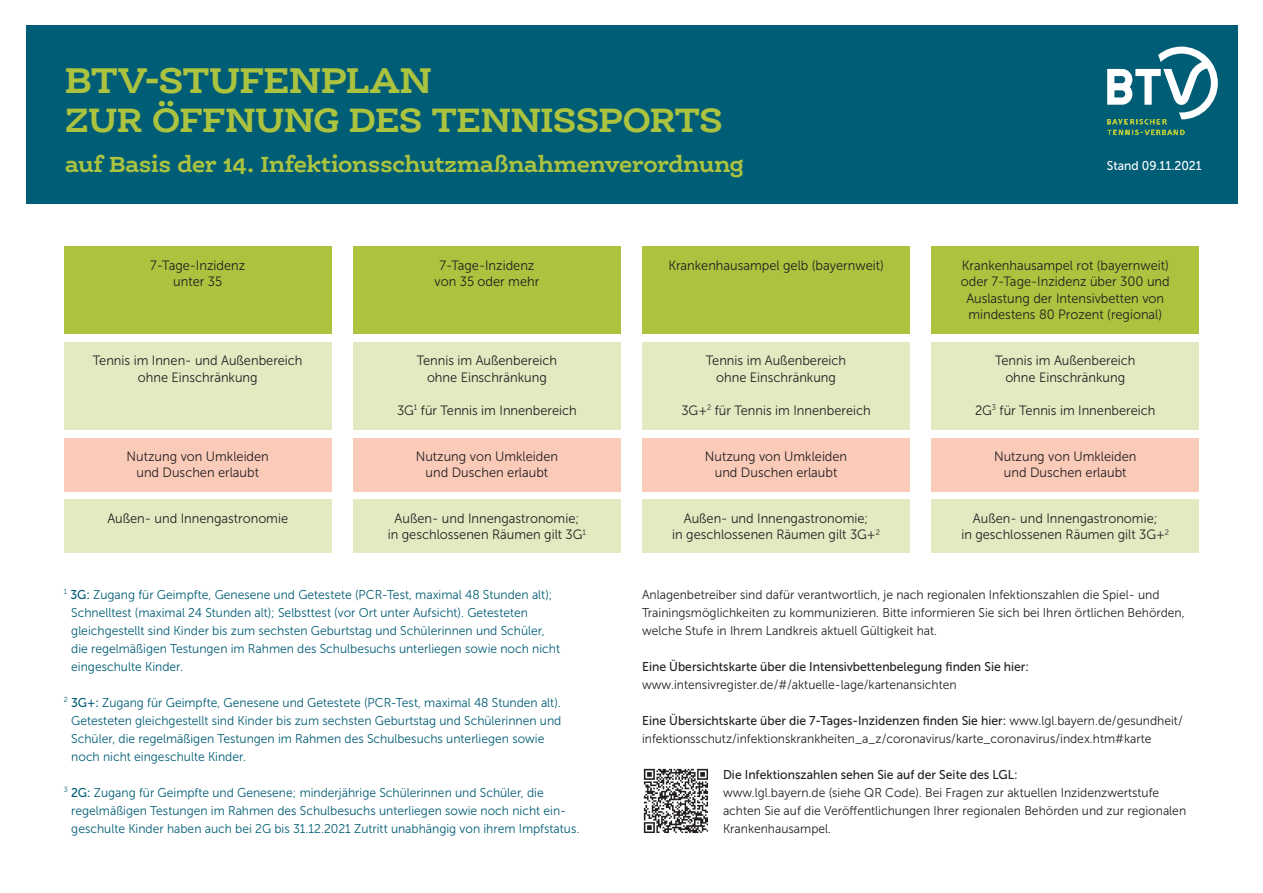
<style>
.page{position:relative;width:1263px;height:893px;background:#fff}
.page>*{position:absolute;margin:0;border:0;box-sizing:border-box;transform-origin:0 0}
.t1{font:700 38.25px "Ernestine Pro";letter-spacing:-.015em;color:#abc33f}
.t2{font:700 36px "Ernestine Pro";letter-spacing:-.025em;color:#abc33f}
.t3{font:700 23.4px "Ernestine Pro";letter-spacing:-.03em;color:#abc33f}
.t4{font:13.5px/16.5px "Museo Sans 300";color:#231f20;text-align:center;scale:.95 1}
.t5{font:12.75px/18px "Museo Sans 300";color:#005d76;scale:.95 1}
.t6{font:12.75px/18px "Museo Sans 300";color:#231f20;scale:.95 1}
.t7{font:12.75px "Museo Sans 500";color:#231f20;scale:.95 1}
.t8{font:12.75px "Museo Sans 500";color:#fff;scale:.95 1}
.s1{font-family:"Museo Sans 500"}
.s2{font-family:"Museo Sans 300"}
</style>
<div class="page">
<div style="left:26px;top:26px;width:1211px;height:178px;background:#005d76"></div>
<svg style="left:1107px;top:47px;width:111px;height:88px"></svg>
<div style="left:64px;top:438px;width:268px;height:53px;background:#fbcbb9"></div>
<div style="left:64px;top:342px;width:268px;height:87px;background:#e2eac2"></div>
<div style="left:64px;top:247px;width:268px;height:87px;background:#abc33f"></div>
<div style="left:353px;top:438px;width:268px;height:53px;background:#fbcbb9"></div>
<div style="left:642px;top:438px;width:268px;height:53px;background:#fbcbb9"></div>
<div style="left:931px;top:438px;width:268px;height:53px;background:#fbcbb9"></div>
<div style="left:353px;top:342px;width:268px;height:87px;background:#e2eac2"></div>
<div style="left:642px;top:342px;width:268px;height:87px;background:#e2eac2"></div>
<div style="left:931px;top:342px;width:268px;height:87px;background:#e2eac2"></div>
<div style="left:353px;top:247px;width:268px;height:87px;background:#abc33f"></div>
<div style="left:642px;top:247px;width:268px;height:87px;background:#abc33f"></div>
<div style="left:931px;top:247px;width:268px;height:87px;background:#abc33f"></div>
<div style="left:353px;top:500px;width:268px;height:53px;background:#e2eac2"></div>
<div style="left:642px;top:500px;width:268px;height:53px;background:#e2eac2"></div>
<div style="left:931px;top:500px;width:268px;height:53px;background:#e2eac2"></div>
<div style="left:64px;top:500px;width:268px;height:53px;background:#e2eac2"></div>
<img style="left:643px;top:768px;width:65px;height:65px">
<h1 class="t1" style="left:65px;top:56px;width:369px">BTV-STUFENPLAN</h1>
<h2 class="t2" style="left:65px;top:97px;width:659px">ZUR ÖFFNUNG DES TENNISSPORTS</h2>
<h3 class="t3" style="left:65px;top:149px;width:681px">auf Basis der 14. Infektionsschutzmaßnahmenverordnung</h3>
<p class="t8" style="left:1107px;top:159px;width:101px">Stand 09.11.2021</p>
<p class="t4" style="left:150px;top:257px;width:102px">7-Tage-Inzidenz unter 35</p>
<p class="t4" style="left:435px;top:257px;width:112px">7-Tage-Inzidenz von 35 oder mehr</p>
<p class="t4" style="left:668px;top:257px;width:228px">Krankenhausampel gelb (bayernweit)</p>
<p class="t4" style="left:961px;top:257px;width:221px">Krankenhausampel rot (bayernweit) oder 7-Tage-Inzidenz über 300 und Auslastung der Intensivbetten von mindestens 80 Prozent (regional)</p>
<p class="t4" style="left:93px;top:352px;width:222px">Tennis im Innen- und Außenbereich ohne Einschränkung</p>
<p class="t4" style="left:417px;top:352px;width:149px">Tennis im Außenbereich ohne Einschränkung</p>
<p class="t4" style="left:397px;top:402px;width:191px">3G<sup>1</sup> für Tennis im Innenbereich</p>
<p class="t4" style="left:706px;top:352px;width:149px">Tennis im Außenbereich ohne Einschränkung</p>
<p class="t4" style="left:681px;top:402px;width:201px">3G+<sup>2</sup> für Tennis im Innenbereich</p>
<p class="t4" style="left:995px;top:352px;width:149px">Tennis im Außenbereich ohne Einschränkung</p>
<p class="t4" style="left:975px;top:402px;width:191px">2G<sup>3</sup> für Tennis im Innenbereich</p>
<p class="t4" style="left:127px;top:448px;width:151px">Nutzung von Umkleiden und Duschen erlaubt</p>
<p class="t4" style="left:416px;top:448px;width:151px">Nutzung von Umkleiden und Duschen erlaubt</p>
<p class="t4" style="left:705px;top:448px;width:151px">Nutzung von Umkleiden und Duschen erlaubt</p>
<p class="t4" style="left:994px;top:448px;width:151px">Nutzung von Umkleiden und Duschen erlaubt</p>
<p class="t4" style="left:107px;top:510px;width:192px">Außen- und Innengastronomie</p>
<p class="t4" style="left:388px;top:510px;width:210px">Außen- und Innengastronomie; in geschlossenen Räumen gilt 3G<sup>1</sup></p>
<p class="t4" style="left:672px;top:510px;width:220px">Außen- und Innengastronomie;<br>in geschlossenen Räumen gilt 3G+<sup>2</sup></p>
<p class="t4" style="left:961px;top:510px;width:220px">Außen- und Innengastronomie;<br>in geschlossenen Räumen gilt 3G+<sup>2</sup></p>
<p class="t5" style="left:71px;top:585px;width:516px;text-indent:-7px"><sup>1</sup> <span class="s1">3G:</span> Zugang für Geimpfte, Genesene und Getestete (PCR-Test, maximal 48 Stunden alt); Schnelltest (maximal 24 Stunden alt); Selbsttest (vor Ort unter Aufsicht). Getesteten gleichgestellt sind Kinder bis zum sechsten Geburtstag und Schülerinnen und Schüler, die regelmäßigen Testungen im Rahmen des Schulbesuchs unterliegen sowie noch nicht eingeschulte Kinder.</p>
<p class="t5" style="left:71px;top:693px;width:517px;text-indent:-7px"><sup>2</sup> <span class="s1">3G+:</span> Zugang für Geimpfte, Genesene und Getestete (PCR-Test, maximal 48 Stunden alt).<br>Getesteten gleichgestellt sind Kinder bis zum sechsten Geburtstag und Schülerinnen und Schüler, die regelmäßigen Testungen im Rahmen des Schulbesuchs unterliegen sowie noch nicht eingeschulte Kinder.</p>
<p class="t5" style="left:71px;top:783px;width:536px;text-indent:-7px"><sup>3</sup> <span class="s1">2G:</span> Zugang für Geimpfte und Genesene; minderjährige Schülerinnen und Schüler, die regelmäßigen Testungen im Rahmen des Schulbesuchs unterliegen sowie noch nicht ein&shy;geschulte Kinder haben auch bei 2G bis 31.12.2021 Zutritt unabhängig von ihrem Impfstatus.</p>
<p class="t6" style="left:642px;top:585px;width:573px">Anlagenbetreiber sind dafür verantwortlich, je nach regionalen Infektionszahlen die Spiel- und<br>Trainingsmöglichkeiten zu kommunizieren. Bitte informieren Sie sich bei Ihren örtlichen Behörden, welche Stufe in Ihrem Landkreis aktuell Gültigkeit hat.</p>
<p class="t7" style="left:642px;top:659px;width:409px">Eine Übersichtskarte über die Intensivbettenbelegung finden Sie hier:</p>
<p class="t6" style="left:642px;top:675px;width:333px">www.intensivregister.de/#/aktuelle-lage/kartenansichten</p>
<p class="t7" style="left:642px;top:713px;width:571px">Eine Übersichtskarte über die 7-Tages-Inzidenzen finden Sie hier: <span class="s2">www.lgl.bayern.de/gesundheit/</span></p>
<p class="t6" style="left:642px;top:729px;width:538px">infektionsschutz/infektionskrankheiten_a_z/coronavirus/karte_coronavirus/index.htm#karte</p>
<p class="t7" style="left:723px;top:767px;width:312px">Die Infektionszahlen sehen Sie auf der Seite des LGL:</p>
<p class="t6" style="left:723px;top:783px;width:489px">www.lgl.bayern.de (siehe QR Code). Bei Fragen zur aktuellen Inzidenzwertstufe achten Sie auf die Veröffentlichungen Ihrer regionalen Behörden und zur regionalen<br>Krankenhausampel.</p>
</div>
